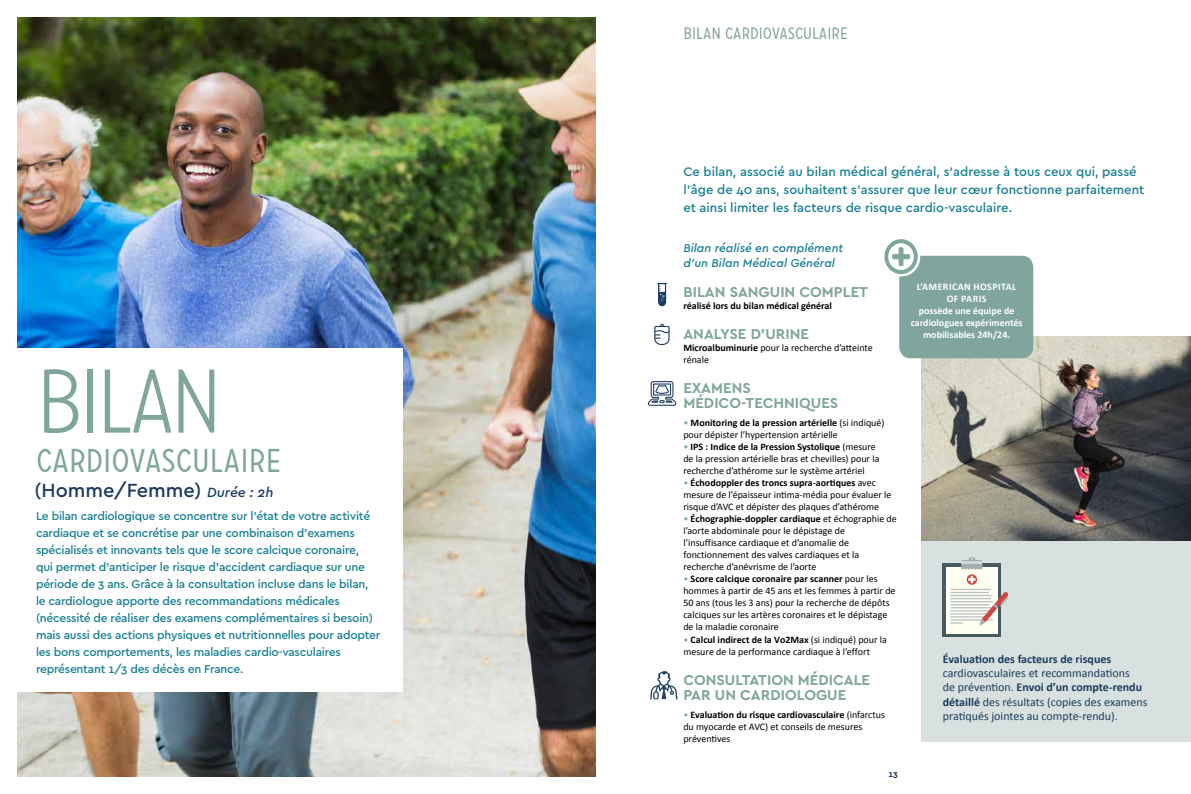
<style>
.page{position:relative;width:1191px;height:794px;background:#fff}
.page>*{position:absolute;margin:0;border:0;box-sizing:border-box;transform-origin:0 0}
.t1{font:200 90px "Carrosserie";letter-spacing:-.05em;color:#7fa59d}
.t2{font:300 33px "Carrosserie";color:#7fa59d}
.t3{font:500 20px "Cera Pro";color:#1c3d5f}
.t4{font:300 16.5px "Carrosserie";color:#7fa59d}
.t5{font:700 15px/15px "Cera Pro";color:#7fa59d}
.t6{font:500 13px/18px "Cera Pro";color:#1a8093}
.t7{font:500 12px/17px "Cera Pro";letter-spacing:-.02em;color:#1a8093}
.t8{font:12px/14.4px "Calibri";color:#1c3d5f}
.t9{font:italic 500 12px/15px "Cera Pro";color:#1a8093}
.t10{font:700 12px "Calibri";color:#1c3d5f}
.t11{font:10px/12px "Calibri";color:#000}
.t12{font:700 10px/12px "Calibri";color:#fff;text-align:center}
.t13{font:700 10px "Calibri";color:#000}
.t14{font:700 9px "Cera Pro";color:#1c3d5f}
.s1{font-style:italic;font-size:14px}
.s2{font-weight:700}
.s3{color:#7fa59d}
</style>
<div class="page">
<img style="left:17px;top:17px;width:578px;height:760px">
<div style="left:8px;top:349px;width:395px;height:343px;background:#fff"></div>
<svg style="left:647px;top:381px;width:30px;height:25px"></svg>
<svg style="left:654px;top:324px;width:15px;height:21px"></svg>
<svg style="left:650px;top:671px;width:27px;height:28px"></svg>
<svg style="left:657px;top:283px;width:10px;height:23px"></svg>
<div style="left:921px;top:537px;width:270px;height:204px;background:#d8e1df"></div>
<img style="left:921px;top:336px;width:270px;height:204px">
<svg style="left:943px;top:563px;width:58px;height:73px"></svg>
<svg style="left:946px;top:566px;width:51px;height:67px;background:#f7f8ec"></svg>
<svg style="left:961px;top:557px;width:21px;height:13px"></svg>
<hr style="left:961px;top:562px;width:21px;height:2px;background:#d1d6d9">
<svg style="left:966px;top:574px;width:11px;height:11px"></svg>
<svg style="left:968px;top:576px;width:7px;height:7px"></svg>
<hr style="left:950px;top:589px;width:41px;height:1px;background:#bac2c4">
<hr style="left:950px;top:592px;width:39px;height:1px;background:#bac2c4">
<hr style="left:950px;top:595px;width:42px;height:1px;background:#bac2c4">
<hr style="left:950px;top:598px;width:41px;height:1px;background:#bac2c4">
<hr style="left:950px;top:601px;width:42px;height:1px;background:#bac2c4">
<hr style="left:950px;top:604px;width:39px;height:1px;background:#bac2c4">
<hr style="left:950px;top:607px;width:43px;height:1px;background:#bac2c4">
<hr style="left:950px;top:610px;width:42px;height:1px;background:#bac2c4">
<hr style="left:950px;top:613px;width:39px;height:1px;background:#bac2c4">
<hr style="left:950px;top:616px;width:39px;height:1px;background:#bac2c4">
<hr style="left:950px;top:619px;width:43px;height:1px;background:#bac2c4">
<svg style="left:950px;top:622px;width:13px;height:1px"></svg>
<svg style="left:979px;top:592px;width:29px;height:33px"></svg>
<div style="left:899px;top:256px;width:134px;height:102px;background:#7fa59d;border-radius:11px"></div>
<svg style="left:882px;top:238px;width:38px;height:38px"></svg>
<svg style="left:884px;top:239px;width:33px;height:35px"></svg>
<h1 class="t1" style="left:36px;top:348px;width:188px">BILAN</h1>
<h2 class="t2" style="left:36px;top:440px;width:246px">CARDIOVASCULAIRE</h2>
<h3 class="t3" style="left:35px;top:476px;width:240px">(Homme/Femme) <span class="s1">Durée : 2h</span></h3>
<p class="t7" style="left:36px;top:506px;width:346px">Le bilan cardiologique se concentre sur l’état de votre activité cardiaque et se concrétise par une combinaison d’examens spécialisés et innovants tels que le score calcique coronaire,<br>qui permet d’anticiper le risque d’accident cardiaque sur une période de 3 ans. Grâce à la consultation incluse dans le bilan, le cardiologue apporte des recommandations médicales (nécessité de réaliser des examens complémentaires si besoin) mais aussi des actions physiques et nutritionnelles pour adopter les bons comportements, les maladies cardio-vasculaires représentant 1/3 des décès en France.</p>
<h3 class="t4" style="left:683px;top:24px;width:166px">BILAN CARDIOVASCULAIRE</h3>
<h3 class="t6" style="left:683px;top:162px;width:462px">Ce bilan, associé au bilan médical général, s’adresse à tous ceux qui, passé l’âge de 40 ans, souhaitent s’assurer que leur cœur fonctionne parfaitement et ainsi limiter les facteurs de risque cardio-vasculaire.</h3>
<p class="t9" style="left:683px;top:240px;width:161px">Bilan réalisé en complément d’un Bilan Médical Général</p>
<h3 class="t5" style="left:683px;top:284px;width:186px">BILAN SANGUIN COMPLET</h3>
<p class="t13" style="left:683px;top:300px;width:150px">réalisé lors du bilan médical général</p>
<h3 class="t5" style="left:683px;top:326px;width:127px">ANALYSE D’URINE</h3>
<p class="t11" style="left:683px;top:341px;width:191px"><span class="s2">Microalbuminurie</span> pour la recherche d’atteinte rénale</p>
<h3 class="t5" style="left:683px;top:380px;width:156px">EXAMENS<br>MÉDICO-TECHNIQUES</h3>
<p class="t11" style="left:683px;top:416px;width:203px"><span class="s3">•</span> <span class="s2">Monitoring de la pression artérielle</span> (si indiqué) pour dépister l’hypertension artérielle</p>
<p class="t11" style="left:683px;top:440px;width:198px"><span class="s3">•</span> <span class="s2">IPS : Indice de la Pression Systolique</span> (mesure de la pression artérielle bras et chevilles) pour la recherche d’athérome sur le système artériel</p>
<p class="t11" style="left:683px;top:476px;width:209px"><span class="s3">•</span> <span class="s2">Échodoppler des troncs supra-aortiques</span> avec mesure de l’épaisseur intima-média pour évaluer le risque d’AVC et dépister des plaques d’athérome</p>
<p class="t11" style="left:683px;top:512px;width:215px"><span class="s3">•</span> <span class="s2">Échographie-doppler cardiaque</span> et échographie de l’aorte abdominale pour le dépistage de l’insuffisance cardiaque et d’anomalie de fonctionnement des valves cardiaques et la recherche d’anévrisme de l’aorte</p>
<p class="t11" style="left:683px;top:572px;width:214px"><span class="s3">•</span> <span class="s2">Score calcique coronaire par scanner</span> pour les hommes à partir de 45 ans et les femmes à partir de 50 ans (tous les 3 ans) pour la recherche de dépôts calciques sur les artères coronaires et le dépistage de la maladie coronaire</p>
<p class="t11" style="left:683px;top:632px;width:205px"><span class="s3">•</span> <span class="s2">Calcul indirect de la Vo2Max</span> (si indiqué) pour la mesure de la performance cardiaque à l’effort</p>
<h3 class="t5" style="left:683px;top:671px;width:188px">CONSULTATION MÉDICALE<br>PAR UN CARDIOLOGUE</h3>
<p class="t11" style="left:683px;top:707px;width:203px"><span class="s3">•</span> <span class="s2">Evaluation du risque cardiovasculaire</span> (infarctus du myocarde et AVC) et conseils de mesures préventives</p>
<p class="t14" style="left:888px;top:768px;width:11px">13</p>
<p class="t12" style="left:910px;top:280px;width:113px">L’AMERICAN HOSPITAL<br>OF PARIS<br>possède une équipe de cardiologues expérimentés mobilisables 24h/24.</p>
<p class="t10" style="left:943px;top:651px;width:170px">Évaluation des facteurs de risques</p>
<p class="t8" style="left:943px;top:665px;width:206px">cardiovasculaires et recommandations<br>de prévention. <span class="s2">Envoi d’un compte-rendu détaillé</span> des résultats (copies des examens pratiqués jointes au compte-rendu).</p>
</div>
